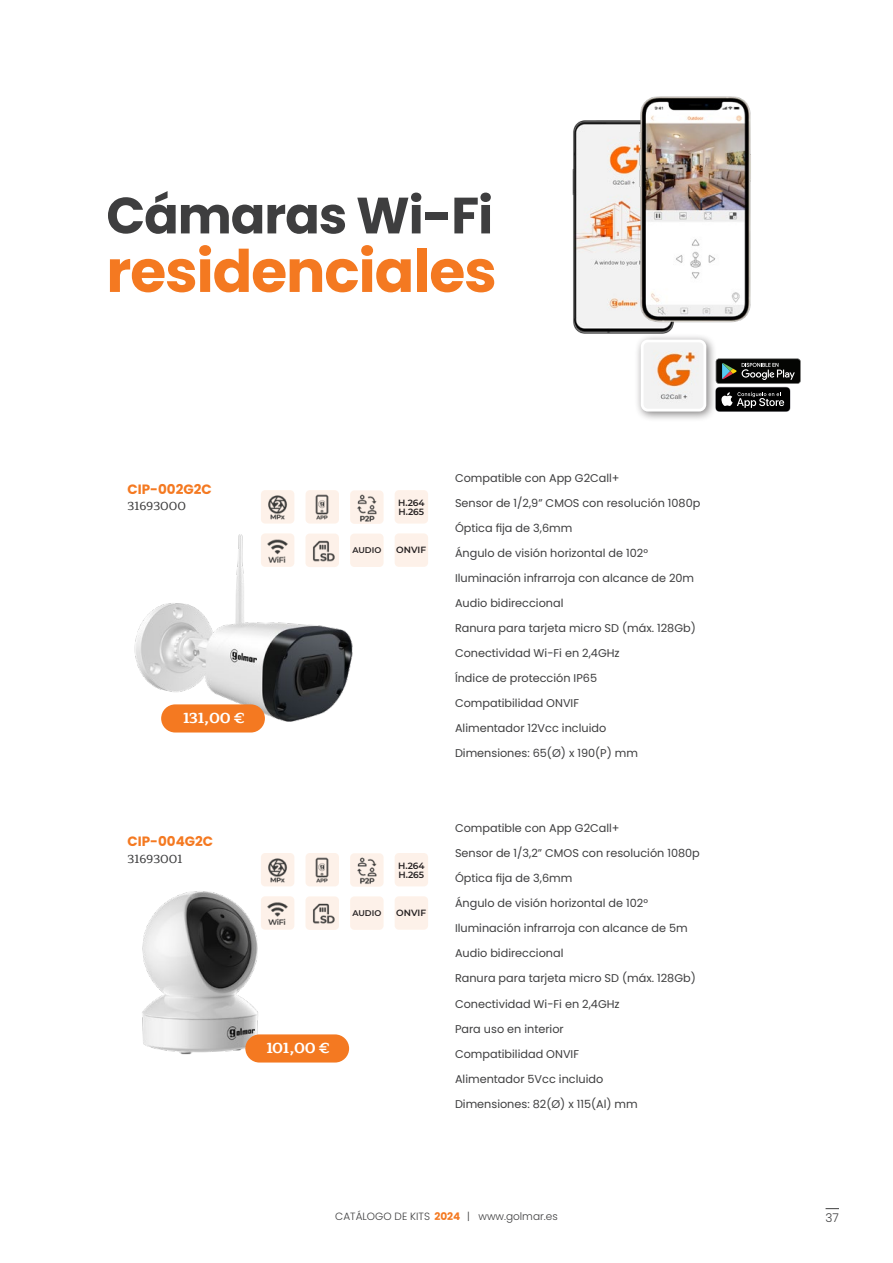
<style>
.page{position:relative;width:893px;height:1263px;background:#fff}
.page>*{position:absolute;margin:0;border:0;box-sizing:border-box;transform-origin:0 0}
.t1{font:700 58.5px "Poppins";letter-spacing:-.02em;color:#f47921}
.t2{font:700 51px "Poppins";letter-spacing:-.02em;color:#3e3e3f}
.precio{font:700 15px "Maitree";letter-spacing:-.025em;color:#fff}
.referencia{font:700 13.5px "Poppins";color:#f47921}
.codigo{font:500 12px "Maitree";color:#3e3e3f}
.t3{font:300 12px "Poppins";color:#3e3e3f}
.Texto_producto{font:11.25px "Poppins";color:#3e3e3f}
.t4{font:300 10.5px "Poppins";color:#3e3e3f}
.t5{font:600 9px "Montserrat";color:#231f20}
.t6{font:600 8.25px "Montserrat";color:#231f20}
.s1{font-weight:700;color:#f47921}
</style>
<div class="page">
<svg style="left:825px;top:1208px;width:14px;height:1px"></svg>
<div style="left:305px;top:853px;width:34px;height:33px;background:#fdf1e9;border-radius:4px"></div>
<img style="left:315px;top:857px;width:14px;height:26px">
<img style="left:350px;top:853px;width:34px;height:34px">
<div style="left:261px;top:853px;width:33px;height:33px;background:#fdf1e9;border-radius:4px"></div>
<img style="left:268px;top:858px;width:19px;height:8px">
<img style="left:320px;top:896px;width:19px;height:34px">
<div style="left:395px;top:896px;width:33px;height:34px;background:#fdf1e9;border-radius:4px"></div>
<div style="left:395px;top:853px;width:33px;height:33px;background:#fdf1e9;border-radius:4px"></div>
<div style="left:350px;top:896px;width:34px;height:34px;background:#fdf1e9;border-radius:4px"></div>
<img style="left:134px;top:534px;width:219px;height:189px">
<img style="left:142px;top:866px;width:178px;height:197px">
<div style="left:305px;top:490px;width:34px;height:34px;background:#fdf1e9;border-radius:4px"></div>
<img style="left:315px;top:494px;width:14px;height:26px">
<img style="left:261px;top:533px;width:33px;height:34px">
<img style="left:350px;top:490px;width:34px;height:34px">
<div style="left:261px;top:490px;width:33px;height:34px;background:#fdf1e9;border-radius:4px"></div>
<img style="left:263px;top:495px;width:29px;height:29px">
<img style="left:305px;top:534px;width:34px;height:33px">
<div style="left:395px;top:533px;width:33px;height:34px;background:#fdf1e9;border-radius:4px"></div>
<div style="left:395px;top:490px;width:33px;height:34px;background:#fdf1e9;border-radius:4px"></div>
<div style="left:350px;top:533px;width:34px;height:34px;background:#fdf1e9;border-radius:4px"></div>
<img style="left:572px;top:120px;width:40px;height:214px">
<div style="left:634px;top:333px;width:83px;height:89px;background:#231f20;opacity:.58"></div>
<img style="left:645px;top:357px;width:57px;height:51px">
<div style="left:641px;top:340px;width:65px;height:72px;border:3px solid #fff;border-radius:6px"></div>
<svg style="left:709px;top:357px;width:90px;height:33px"></svg>
<svg style="left:715px;top:359px;width:86px;height:53px;background:#484a48"></svg>
<img style="left:612px;top:96px;width:139px;height:261px">
<div style="left:161px;top:704px;width:104px;height:28px;background:#f47921;border-radius:14px"></div>
<div style="left:245px;top:1034px;width:104px;height:28px;background:#f47921;border-radius:14px"></div>
<p class="t2" style="left:106px;top:186px;width:388px">Cámaras Wi-Fi</p>
<p class="t1" style="left:106px;top:238px;width:392px">residenciales</p>
<p class="referencia" style="left:128px;top:481px;width:86px">CIP-002G2C</p>
<p class="codigo" style="left:128px;top:496px;width:60px">31693000</p>
<p class="t6" style="left:352px;top:544px;width:30px">AUDIO</p>
<p class="t5" style="left:398px;top:497px;width:28px">H.264</p>
<p class="t5" style="left:399px;top:506px;width:27px">H.265</p>
<p class="t5" style="left:396px;top:544px;width:31px">ONVIF</p>
<p class="precio" style="left:183px;top:705px;width:63px">131,00 €</p>
<p class="referencia" style="left:128px;top:833px;width:87px">CIP-004G2C</p>
<p class="codigo" style="left:128px;top:849px;width:57px">31693001</p>
<p class="t6" style="left:352px;top:907px;width:30px">AUDIO</p>
<p class="t5" style="left:398px;top:859px;width:28px">H.264</p>
<p class="t5" style="left:399px;top:868px;width:27px">H.265</p>
<p class="t5" style="left:396px;top:906px;width:31px">ONVIF</p>
<p class="precio" style="left:266px;top:1035px;width:64px">101,00 €</p>
<p class="Texto_producto" style="left:455px;top:471px;width:166px">Compatible con App G2Call+</p>
<p class="Texto_producto" style="left:455px;top:496px;width:247px">Sensor de 1/2,9” CMOS con resolución 1080p</p>
<p class="Texto_producto" style="left:455px;top:521px;width:119px">Óptica fija de 3,6mm</p>
<p class="Texto_producto" style="left:455px;top:546px;width:194px">Ángulo de visión horizontal de 102°</p>
<p class="Texto_producto" style="left:455px;top:571px;width:241px">Iluminación infrarroja con alcance de 20m</p>
<p class="Texto_producto" style="left:455px;top:596px;width:110px">Audio bidireccional</p>
<p class="Texto_producto" style="left:455px;top:621px;width:242px">Ranura para tarjeta micro SD (máx. 128Gb)</p>
<p class="Texto_producto" style="left:455px;top:646px;width:166px">Conectividad Wi-Fi en 2,4GHz</p>
<p class="Texto_producto" style="left:455px;top:671px;width:144px">Índice de protección IP65</p>
<p class="Texto_producto" style="left:455px;top:696px;width:126px">Compatibilidad ONVIF</p>
<p class="Texto_producto" style="left:455px;top:721px;width:153px">Alimentador 12Vcc incluido</p>
<p class="Texto_producto" style="left:455px;top:746px;width:185px">Dimensiones: 65(Ø) x 190(P) mm</p>
<p class="Texto_producto" style="left:455px;top:822px;width:166px">Compatible con App G2Call+</p>
<p class="Texto_producto" style="left:455px;top:847px;width:246px">Sensor de 1/3,2” CMOS con resolución 1080p</p>
<p class="Texto_producto" style="left:455px;top:872px;width:119px">Óptica fija de 3,6mm</p>
<p class="Texto_producto" style="left:455px;top:897px;width:194px">Ángulo de visión horizontal de 102°</p>
<p class="Texto_producto" style="left:455px;top:922px;width:234px">Iluminación infrarroja con alcance de 5m</p>
<p class="Texto_producto" style="left:455px;top:947px;width:110px">Audio bidireccional</p>
<p class="Texto_producto" style="left:455px;top:972px;width:242px">Ranura para tarjeta micro SD (máx. 128Gb)</p>
<p class="Texto_producto" style="left:455px;top:997px;width:166px">Conectividad Wi-Fi en 2,4GHz</p>
<p class="Texto_producto" style="left:455px;top:1022px;width:110px">Para uso en interior</p>
<p class="Texto_producto" style="left:455px;top:1047px;width:126px">Compatibilidad ONVIF</p>
<p class="Texto_producto" style="left:455px;top:1072px;width:150px">Alimentador 5Vcc incluido</p>
<p class="Texto_producto" style="left:455px;top:1097px;width:184px">Dimensiones: 82(Ø) x 115(Al) mm</p>
<p class="t4" style="left:335px;top:1210px;width:224px">CATÁLOGO DE KITS <span class="s1">2024</span> | www.golmar.es</p>
<p class="t3" style="left:825px;top:1210px;width:15px">37</p>
</div>
